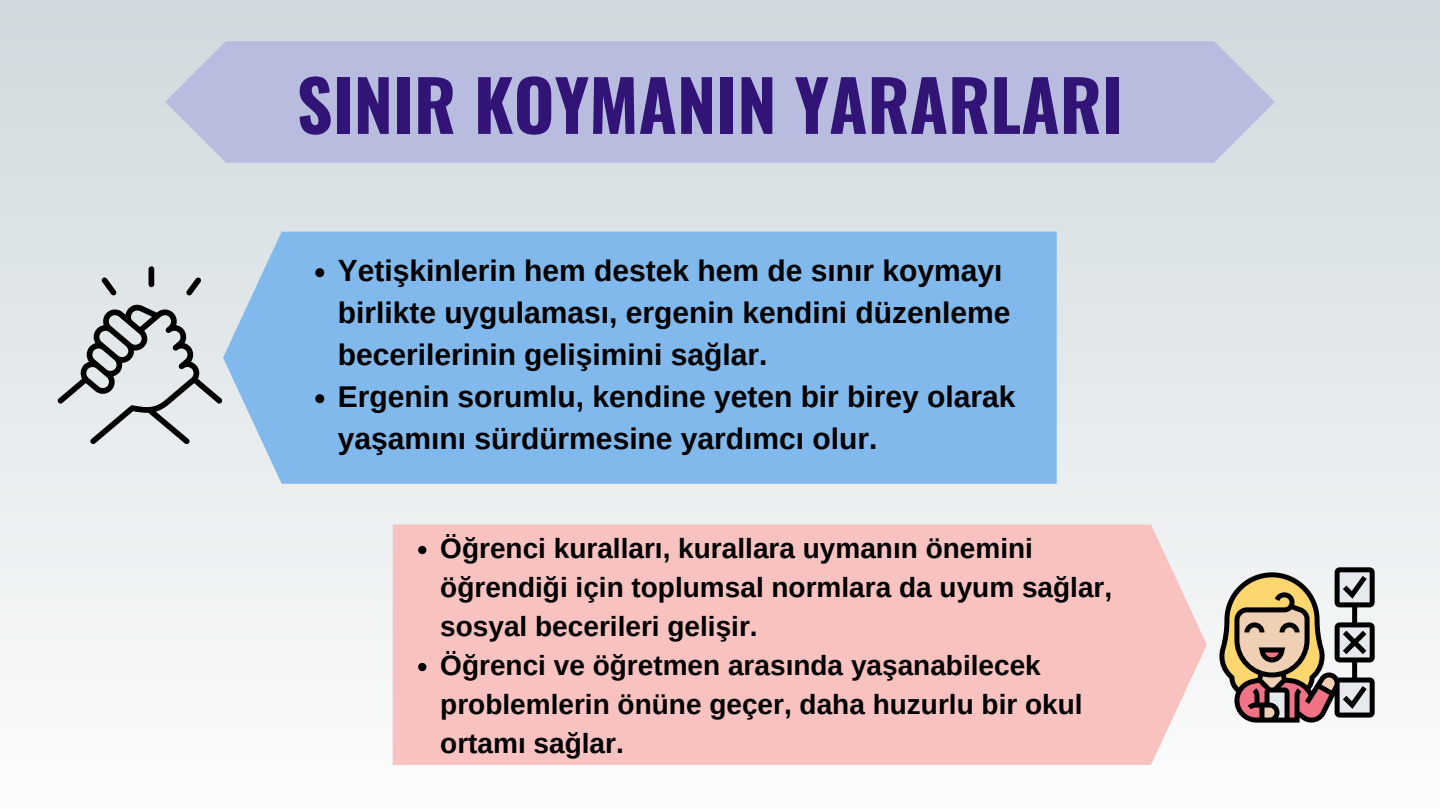
<style>
.page{position:relative;width:1440px;height:810px;background:#fff}
.page>*{position:absolute;margin:0;border:0;box-sizing:border-box;transform-origin:0 0}
.t1{font:700 70px "Oswald";color:#311476}
.t2{font:700 30px/42px "Arimo";color:#000}
.t3{font:700 28px/39px "Arimo";color:#000}
</style>
<div class="page">
<div style="left:223px;top:232px;width:834px;height:252px;background:#81b9ed"></div>
<div style="left:393px;top:524px;width:814px;height:241px;background:#f8c2c0"></div>
<svg style="left:57px;top:303px;width:165px;height:141px;background:#bcc1c2"></svg>
<div style="left:149px;top:266px;width:5px;height:21px;background:#000;border-radius:3px"></div>
<svg style="left:186px;top:277px;width:15px;height:18px"></svg>
<svg style="left:101px;top:277px;width:16px;height:18px"></svg>
<svg style="left:1219px;top:567px;width:156px;height:156px"></svg>
<div style="left:165px;top:41px;width:1110px;height:122px;background:#b8bcdf"></div>
<svg style="left:315px;top:268px;width:9px;height:9px"></svg>
<svg style="left:315px;top:394px;width:9px;height:9px"></svg>
<svg style="left:418px;top:546px;width:8px;height:8px"></svg>
<svg style="left:418px;top:663px;width:8px;height:8px"></svg>
<p class="t1" style="left:297px;top:50px;width:828px">SINIR KOYMANIN YARARLARI</p>
<p class="t2" style="left:338px;top:250px;width:674px">Yetişkinlerin hem destek hem de sınır koymayı birlikte uygulaması, ergenin kendini düzenleme becerilerinin gelişimini sağlar.</p>
<p class="t2" style="left:338px;top:376px;width:679px">Ergenin sorumlu, kendine yeten bir birey olarak yaşamını sürdürmesine yardımcı olur.</p>
<p class="t3" style="left:440px;top:529px;width:674px">Öğrenci kuralları, kurallara uymanın önemini öğrendiği için toplumsal normlara da uyum sağlar, sosyal becerileri gelişir.</p>
<p class="t3" style="left:440px;top:646px;width:644px">Öğrenci ve öğretmen arasında yaşanabilecek problemlerin önüne geçer, daha huzurlu bir okul ortamı sağlar.</p>
</div>
